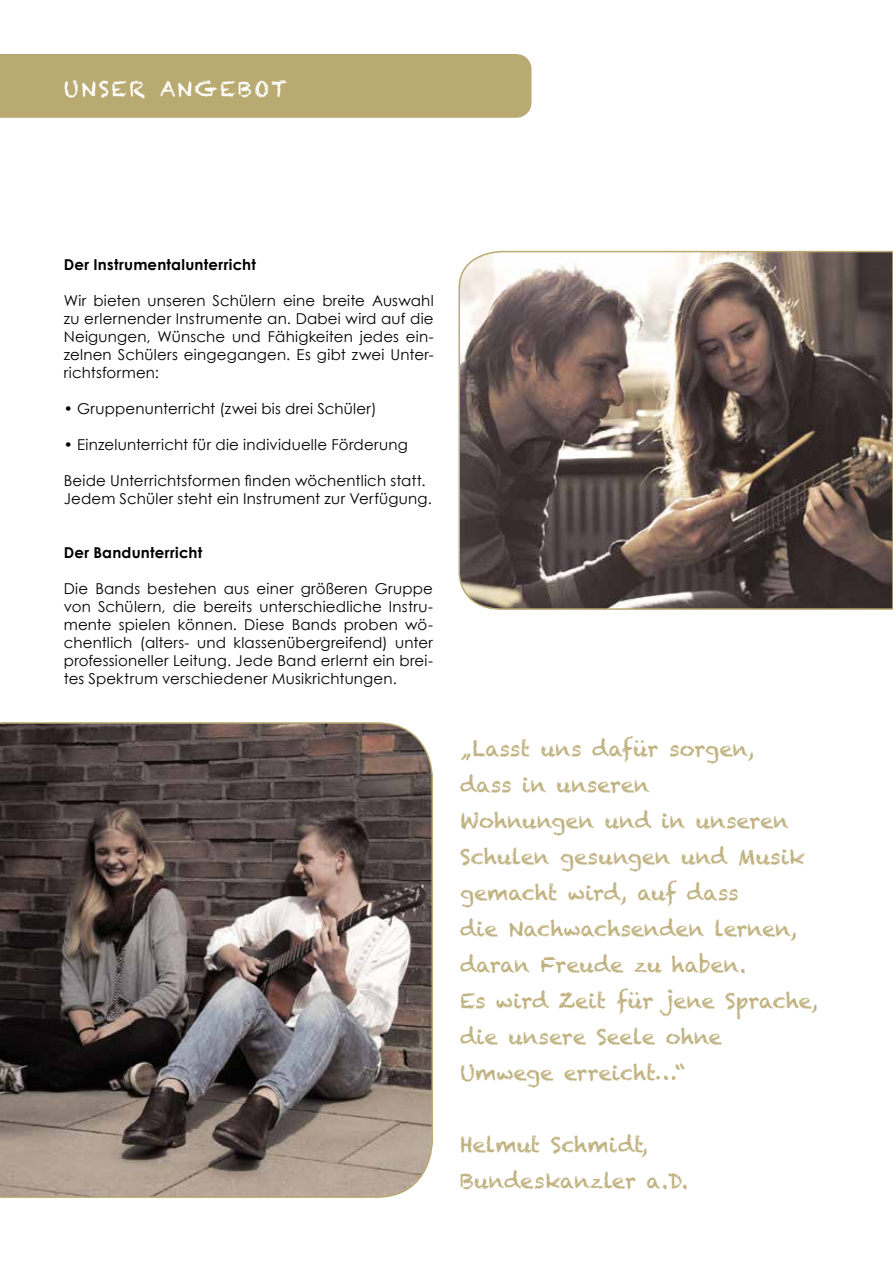
<style>
.page{position:relative;width:893px;height:1263px;background:#fff}
.page>*{position:absolute;margin:0;border:0;box-sizing:border-box;transform-origin:0 0}
.t1{font:21px/36px "Chalkduster";color:#c0b280}
.t2{font:21px "Chalkduster";letter-spacing:.11em;color:#fff}
.t3{font:15px/18px "Century Gothic";letter-spacing:.015em;color:#000;text-align:justify}
.t4{font:700 15px "Century Gothic";letter-spacing:.015em;color:#000}
</style>
<div class="page">
<div style="left:0;top:54px;width:532px;height:64px;background:#b9aa72"></div>
<svg style="left:0;top:722px;width:433px;height:476px;background:#6b605c"></svg>
<svg style="left:458px;top:250px;width:435px;height:360px;background:#736660"></svg>
<h1 class="t2" style="left:64px;top:77px;width:225px">UNSER ANGEBOT</h1>
<p class="t4" style="left:64px;top:253px;width:194px">Der Instrumentalunterricht</p>
<p class="t3" style="left:64px;top:291px;width:371px">Wir bieten unseren Schülern eine breite Auswahl zu erlernender Instrumente an. Dabei wird auf die Neigungen, Wünsche und Fähigkeiten jedes ein&shy;zelnen Schülers eingegangen. Es gibt zwei Unter&shy;richtsformen:</p>
<p class="t3" style="left:64px;top:399px;width:314px">• Gruppenunterricht (zwei bis drei Schüler)</p>
<p class="t3" style="left:64px;top:435px;width:345px">• Einzelunterricht für die individuelle Förderung</p>
<p class="t3" style="left:64px;top:471px;width:370px">Beide Unterrichtsformen finden wöchentlich statt.<br>Jedem Schüler steht ein Instrument zur Verfügung.</p>
<p class="t4" style="left:64px;top:541px;width:140px">Der Bandunterricht</p>
<p class="t3" style="left:64px;top:579px;width:371px">Die Bands bestehen aus einer größeren Gruppe von Schülern, die bereits unterschiedliche Instru&shy;mente spielen können. Diese Bands proben wö&shy;chentlich (alters- und klassenübergreifend) unter professioneller Leitung. Jede Band erlernt ein brei&shy;tes Spektrum verschiedener Musikrichtungen.</p>
<h1 class="t1" style="left:460px;top:731px;width:359px">„Lasst uns dafür sorgen,<br>dass in unseren<br>Wohnungen und in unseren<br>Schulen gesungen und Musik gemacht wird, auf dass<br>die Nachwachsenden lernen, daran Freude zu haben.<br>Es wird Zeit für jene Sprache, die unsere Seele ohne<br>Umwege erreicht…“</h1>
<h1 class="t1" style="left:460px;top:1127px;width:230px">Helmut Schmidt,<br>Bundeskanzler a.D.</h1>
</div>
